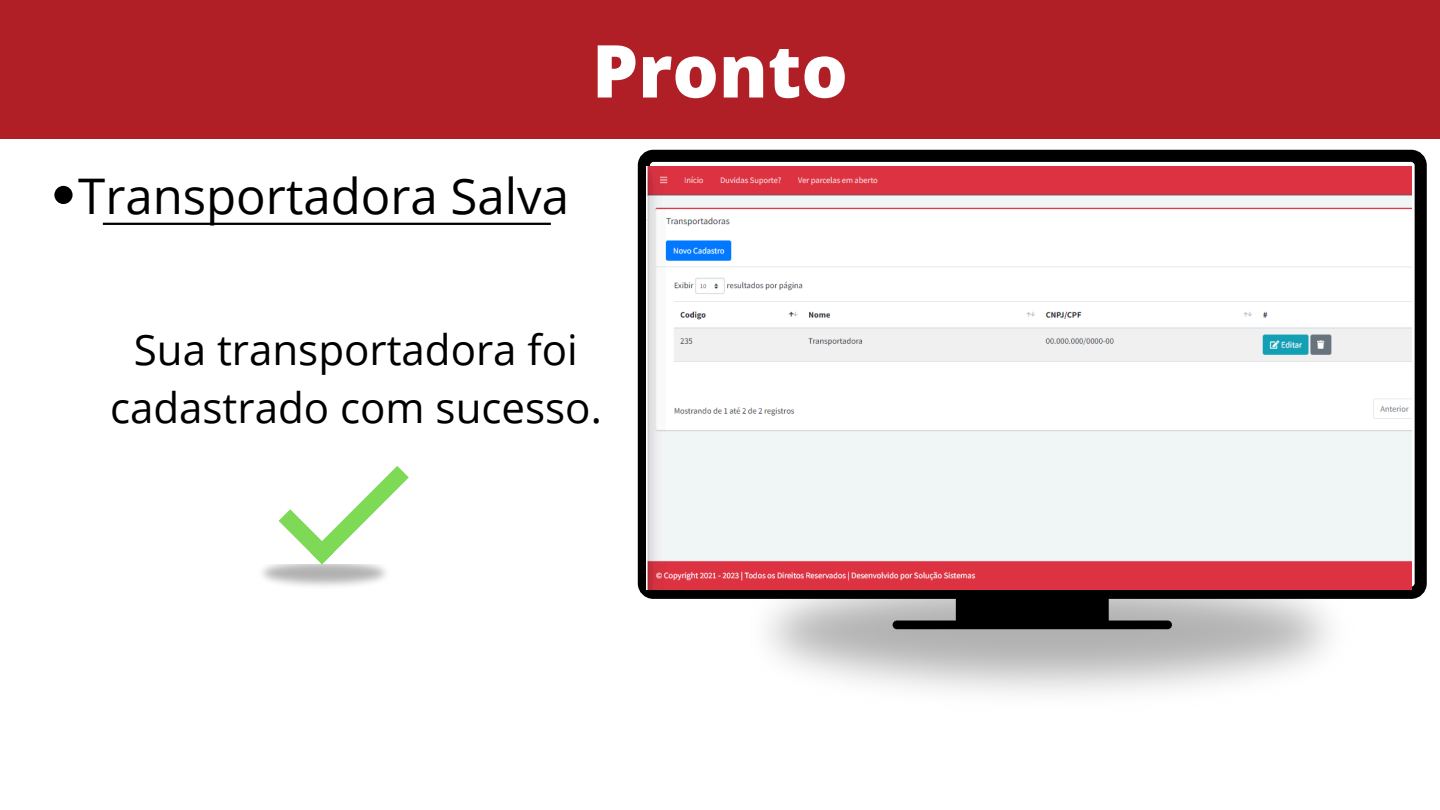
<style>
.page{position:relative;width:1440px;height:810px;background:#fff}
.page>*{position:absolute;margin:0;border:0;box-sizing:border-box;transform-origin:0 0}
.t1{font:800 73px "Open Sans";color:#fff}
.t2{font:49.1px "Open Sans";color:#000}
.t3{font:42.1px/58.7px "Open Sans";color:#000;text-align:center}
</style>
<div class="page">
<div style="left:0;top:0;width:1440px;height:139px;background:#af1f25"></div>
<img style="left:767px;top:605px;width:563px;height:88px">
<svg style="left:637px;top:149px;width:790px;height:456px"></svg>
<div style="left:956px;top:593px;width:153px;height:34px;background:#000"></div>
<div style="left:893px;top:621px;width:279px;height:8px;background:#000"></div>
<svg style="left:638px;top:150px;width:372px;height:172px"></svg>
<div style="left:54px;top:186px;width:19px;height:18px;background:#000;border-radius:50%"></div>
<hr style="left:103px;top:223px;width:448px;height:2px;background:#000">
<svg style="left:279px;top:466px;width:130px;height:98px"></svg>
<img style="left:647px;top:166px;width:765px;height:424px">
<div style="left:667px;top:364px;width:667px;height:27px;background:#fff"></div>
<p class="t2" style="left:78px;top:162px;width:492px">Transportadora Salva</p>
<h1 class="t1" style="left:592px;top:20px;width:257px">Pronto</h1>
<p class="t3" style="left:110px;top:319px;width:493px">Sua transportadora foi cadastrado com sucesso.</p>
</div>
